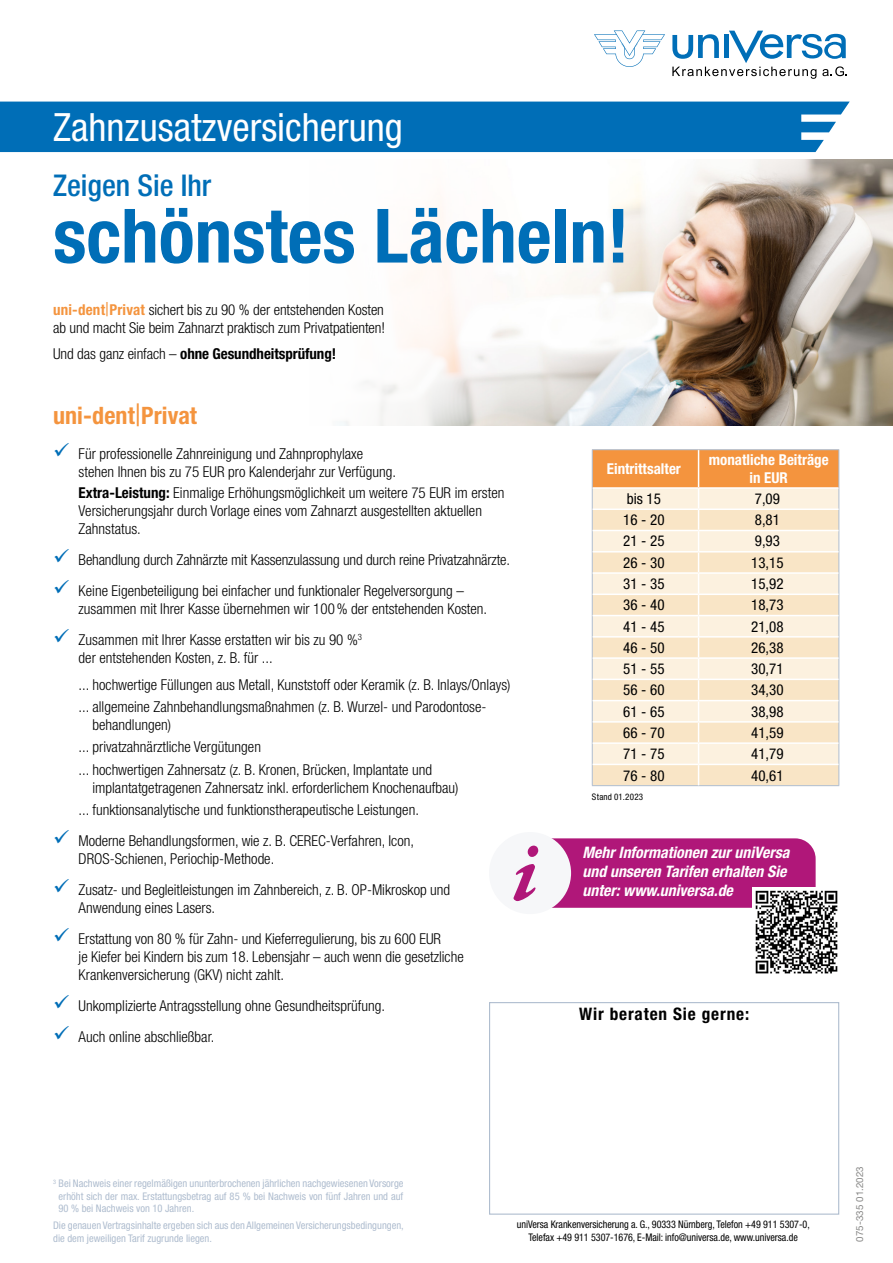
<style>
.page{position:relative;width:893px;height:1263px;background:#fff}
.page>*{position:absolute;margin:0;border:0;box-sizing:border-box;transform-origin:0 0}
.t1{font:italic 700 87.3px "Garamond Premr Pro";color:#b01779}
.t2{font:700 condensed 75px "Helvetica Neue LT Std";color:#006eb7}
.t3{font:condensed 39px "Helvetica Neue LT Std";color:#fff}
.t4{font:500 condensed 30px "Helvetica Neue LT Std";color:#006eb7}
.t5{font:700 condensed 24px "Helvetica Neue LT Std";letter-spacing:.005em;color:#f4943e}
.t6{font:700 condensed 17.25px "Helvetica Neue LT Std";letter-spacing:.05em;color:#000}
.t7{font:italic 700 condensed 15.9px/19px "Helvetica Neue LT Std";color:#fff}
.t8{font:300 condensed 15px/18px "Helvetica Neue LT Std";color:#000}
.t9{font:condensed 15px "Helvetica Neue LT Std";color:#000}
.t10{font:700 condensed 15px "Helvetica Neue LT Std";letter-spacing:-.005em;color:#000}
.t11{font:700 condensed 15px/18px "Helvetica Neue LT Std";color:#fff;text-align:center}
.t12{font:condensed 10.5px/12.6px "Helvetica Neue LT Std";color:#afbdcf;text-align:justify}
.t13{font:condensed 10.5px/12.6px "Helvetica Neue LT Std";letter-spacing:-.005em;color:#000;text-align:center;scale:.96 1}
.t14{font:9.75px "Helvetica Neue LT Std";letter-spacing:.005em;color:#878786}
.t15{font:condensed 9px "Helvetica Neue LT Std";letter-spacing:.03em;color:#000}
.s1{font-weight:700;color:#f4943e}
.s2{font-family:"Arial";font-weight:400;font-stretch:normal;color:#f4943e}
.s3{font-weight:300}
.s4{font-family:"Arial";font-weight:400;font-stretch:normal}
.s5{color:#006eb7}
.s6{font-weight:700}
</style>
<div class="page">
<svg style="left:672px;top:31px;width:175px;height:48px"></svg>
<svg style="left:594px;top:31px;width:71px;height:36px"></svg>
<div style="left:0;top:102px;width:850px;height:50px;background:#006eb7"></div>
<img style="left:340px;top:159px;width:553px;height:266px">
<div style="left:489px;top:1002px;width:350px;height:213px;border:1px solid #afbdcf"></div>
<hr style="left:592px;top:449px;width:107px;height:1px;background:#afbdcf">
<hr style="left:699px;top:449px;width:140px;height:1px;background:#afbdcf">
<hr style="left:592px;top:785px;width:107px;height:1px;background:#afbdcf">
<hr style="left:699px;top:785px;width:140px;height:1px;background:#afbdcf">
<svg style="left:592px;top:450px;width:247px;height:335px;background:#f9e2c5"></svg>
<div style="left:552px;top:838px;width:264px;height:70px;background:#b01779"></div>
<div style="left:489px;top:832px;width:82px;height:82px;background:#f6f7f9;border-radius:50%"></div>
<img style="left:752px;top:887px;width:86px;height:87px">
<h3 class="t3" style="left:53px;top:104px;width:351px">Zahnzusatzversicherung</h3>
<h3 class="t4" style="left:53px;top:167px;width:160px">Zeigen Sie Ihr</h3>
<h2 class="t2" style="left:53px;top:190px;width:578px">schönstes Lächeln!</h2>
<p class="t8" style="left:53px;top:300px;width:333px"><span class="s1">uni-dent</span><span class="s2">|</span><span class="s1">Privat</span> sichert bis zu 90 % der entstehenden Kosten ab und macht Sie beim Zahnarzt praktisch zum Privatpatienten!</p>
<p class="t10" style="left:53px;top:345px;width:285px"><span class="s3">Und das ganz einfach –</span> ohne Gesundheitsprüfung!</p>
<h3 class="t5" style="left:53px;top:401px;width:145px">uni-dent<span class="s4">|</span>Privat</h3>
<p class="t8" style="left:79px;top:445px;width:319px;text-indent:-26px"><span class="s5">✓</span> Für professionelle Zahnreinigung und Zahnprophylaxe stehen Ihnen bis zu 75 EUR pro Kalenderjahr zur Verfügung.</p>
<p class="t8" style="left:79px;top:484px;width:427px"><span class="s6">Extra-Leistung:</span> Einmalige Erhöhungsmöglichkeit um weitere 75 EUR im ersten<br>Versicherungsjahr durch Vorlage eines vom Zahnarzt ausgestellten aktuellen<br>Zahnstatus.</p>
<p class="t8" style="left:53px;top:551px;width:458px"><span class="s5">✓</span> Behandlung durch Zahnärzte mit Kassenzulassung und durch reine Privatzahnärzte.</p>
<p class="t8" style="left:79px;top:582px;width:410px;text-indent:-26px"><span class="s5">✓</span> Keine Eigenbeteiligung bei einfacher und funktionaler Regelversorgung – zusammen mit Ihrer Kasse übernehmen wir 100% der entstehenden Kosten.</p>
<p class="t8" style="left:79px;top:631px;width:285px;text-indent:-26px"><span class="s5">✓</span> Zusammen mit Ihrer Kasse erstatten wir bis zu 90 %<sup>3 </sup>der entstehenden Kosten, z. B. für ...</p>
<p class="t8" style="left:79px;top:673px;width:433px;line-height:22.2px">... hochwertige Füllungen aus Metall, Kunststoff oder Keramik (z. B. Inlays/Onlays) ... allgemeine Zahnbehandlungsmaßnahmen (z. B. Wurzel- und Parodontose-</p>
<p class="t8" style="left:79px;top:714px;width:355px;line-height:22.2px;text-indent:14px">behandlungen)<br>... privatzahnärztliche Vergütungen<br>... hochwertigen Zahnersatz (z. B. Kronen, Brücken, Implantate und</p>
<p class="t8" style="left:79px;top:776px;width:381px;line-height:22.2px;text-indent:14px">implantatgetragenen Zahnersatz inkl. erforderlichem Knochenaufbau) ... funktionsanalytische und funktionstherapeutische Leistungen.</p>
<p class="t8" style="left:79px;top:831px;width:337px;text-indent:-26px"><span class="s5">✓</span> Moderne Behandlungsformen, wie z. B. CEREC-Verfahren, Icon,<br>DROS-Schienen, Periochip-Methode.</p>
<p class="t8" style="left:79px;top:880px;width:373px;text-indent:-26px"><span class="s5">✓</span> Zusatz- und Begleitleistungen im Zahnbereich, z. B. OP-Mikroskop und<br>Anwendung eines Lasers.</p>
<p class="t8" style="left:79px;top:929px;width:387px;text-indent:-26px"><span class="s5">✓</span> Erstattung von 80 % für Zahn- und Kieferregulierung, bis zu 600 EUR<br>je Kiefer bei Kindern bis zum 18. Lebensjahr – auch wenn die gesetzliche<br>Krankenversicherung (GKV) nicht zahlt.</p>
<p class="t8" style="left:53px;top:996px;width:333px"><span class="s5">✓</span> Unkomplizierte Antragsstellung ohne Gesundheitsprüfung.</p>
<p class="t8" style="left:53px;top:1027px;width:163px"><span class="s5">✓</span> Auch online abschließbar.</p>
<p class="t11" style="left:607px;top:460px;width:76px">Eintrittsalter</p>
<p class="t11" style="left:709px;top:451px;width:121px">monatliche Beiträge in EUR</p>
<p class="t9" style="left:627px;top:490px;width:36px">bis 15</p>
<p class="t9" style="left:755px;top:490px;width:27px">7,09</p>
<p class="t9" style="left:623px;top:511px;width:43px">16 - 20</p>
<p class="t9" style="left:755px;top:511px;width:27px">8,81</p>
<p class="t9" style="left:623px;top:532px;width:43px">21 - 25</p>
<p class="t9" style="left:755px;top:532px;width:27px">9,93</p>
<p class="t9" style="left:623px;top:554px;width:43px">26 - 30</p>
<p class="t9" style="left:751px;top:554px;width:34px">13,15</p>
<p class="t9" style="left:623px;top:575px;width:43px">31 - 35</p>
<p class="t9" style="left:751px;top:575px;width:34px">15,92</p>
<p class="t9" style="left:623px;top:596px;width:43px">36 - 40</p>
<p class="t9" style="left:751px;top:596px;width:34px">18,73</p>
<p class="t9" style="left:623px;top:617px;width:43px">41 - 45</p>
<p class="t9" style="left:751px;top:617px;width:34px">21,08</p>
<p class="t9" style="left:623px;top:639px;width:43px">46 - 50</p>
<p class="t9" style="left:751px;top:639px;width:34px">26,38</p>
<p class="t9" style="left:623px;top:660px;width:43px">51 - 55</p>
<p class="t9" style="left:751px;top:660px;width:34px">30,71</p>
<p class="t9" style="left:623px;top:681px;width:43px">56 - 60</p>
<p class="t9" style="left:751px;top:681px;width:34px">34,30</p>
<p class="t9" style="left:623px;top:702px;width:43px">61 - 65</p>
<p class="t9" style="left:751px;top:702px;width:34px">38,98</p>
<p class="t9" style="left:623px;top:724px;width:43px">66 - 70</p>
<p class="t9" style="left:751px;top:724px;width:34px">41,59</p>
<p class="t9" style="left:623px;top:745px;width:43px">71 - 75</p>
<p class="t9" style="left:751px;top:745px;width:34px">41,79</p>
<p class="t9" style="left:623px;top:766px;width:43px">76 - 80</p>
<p class="t9" style="left:751px;top:766px;width:34px">40,61</p>
<p class="t15" style="left:592px;top:791px;width:53px">Stand 01.2023</p>
<h1 class="t1" style="left:512px;top:818px;width:26px">i</h1>
<p class="t7" style="left:582px;top:843px;width:208px">Mehr Informationen zur uniVersa und unseren Tarifen erhalten Sie unter: www.universa.de</p>
<p class="t6" style="left:579px;top:1003px;width:172px">Wir beraten Sie gerne:</p>
<p class="t12" style="left:59px;top:1177px;width:346px;text-indent:-5px"><sup>3</sup> Bei Nachweis einer regelmäßigen ununterbrochenen jährlichen nachgewiesenen Vorsorge erhöht sich der max. Erstattungsbetrag auf 85 % bei Nachweis von fünf Jahren und auf 90 % bei Nachweis von 10 Jahren.</p>
<p class="t12" style="left:53px;top:1219px;width:352px">Die genauen Vertragsinhalte ergeben sich aus den Allgemeinen Versicherungsbedingungen, die dem jeweiligen Tarif zugrunde liegen.</p>
<p class="t13" style="left:517px;top:1218px;width:307px">uniVersa Krankenversicherung a. G., 90333 Nürnberg, Telefon +49 911 5307-0,<br>Telefax +49 911 5307-1676, E-Mail: info@universa.de, www.universa.de</p>
<p class="t14" style="left:854px;top:1242px;width:77px;rotate:-90deg">075-335 01.2023</p>
</div>
